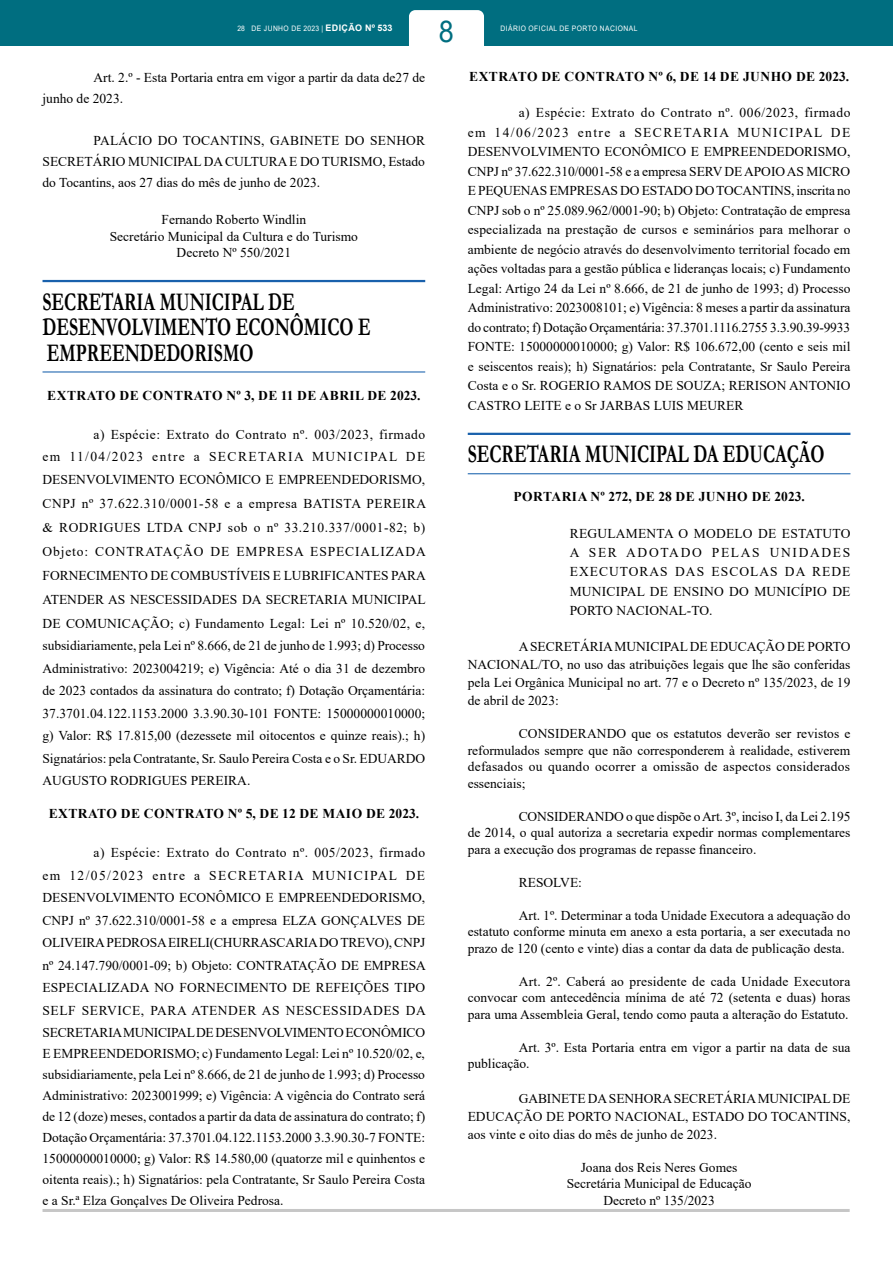
<style>
.page{position:relative;width:893px;height:1263px;background:#fff}
.page>*{position:absolute;margin:0;border:0;box-sizing:border-box;transform-origin:0 0}
.t1{font:30px "Arial";color:#006e80;scale:.9 1}
.t2{font:700 25.5px/25.5px "Garamond";color:#000;scale:.7 1}
.t3{font:13.5px/19.5px "Times New Roman";color:#000;text-align:justify}
.t4{font:700 13.5px "Times New Roman";letter-spacing:.035em;color:#000}
.t5{font:7.5px "Arial";letter-spacing:.065em;color:#fff;scale:.9 1}
.s1{font-weight:700;font-size:9px}
</style>
<div class="page">
<div style="left:0;top:0;width:893px;height:46px;background:#006e80"></div>
<div style="left:409px;top:10px;width:75px;height:57px;background:#fff;border-radius:6px"></div>
<hr style="left:43px;top:1209px;width:807px;height:3px;background:#c6c6c6">
<hr style="left:43px;top:280px;width:382px;height:2px;background:#1961ac">
<hr style="left:43px;top:371px;width:382px;height:1px;background:#1961ac">
<hr style="left:468px;top:433px;width:382px;height:2px;background:#1961ac">
<hr style="left:468px;top:473px;width:382px;height:1px;background:#1961ac">
<h1 class="t1" style="left:439px;top:11px;width:18px">8</h1>
<p class="t5" style="left:237px;top:24px;width:174px">28 DE JUNHO DE 2023 | <span class="s1">EDIÇÃO Nº 533</span></p>
<p class="t5" style="left:501px;top:24px;width:154px">DIÁRIO OFICIAL DE PORTO NACIONAL</p>
<p class="t3" style="left:43px;top:66px;width:384px;line-height:21px;text-indent:51px">Art. 2.º - Esta Portaria entra em vigor a partir da data de27 de junho de 2023.</p>
<p class="t3" style="left:43px;top:129px;width:384px;line-height:21px;text-indent:51px">PALÁCIO DO TOCANTINS, GABINETE DO SENHOR SECRETÁRIO MUNICIPAL DA CULTURA E DO TURISMO, Estado do Tocantins, aos 27 dias do mês de junho de 2023.</p>
<p class="t3" style="left:110px;top:211px;width:250px;line-height:16.5px;text-align:center">Fernando Roberto Windlin<br>Secretário Municipal da Cultura e do Turismo<br>Decreto Nº 550/2021</p>
<h2 class="t2" style="left:43px;top:289px;width:470px">SECRETARIA MUNICIPAL DE<br>DESENVOLVIMENTO ECONÔMICO E<br>EMPREENDEDORISMO</h2>
<p class="t4" style="left:47px;top:385px;width:375px">EXTRATO DE CONTRATO Nº 3, DE 11 DE ABRIL DE 2023.</p>
<p class="t3" style="left:43px;top:422px;width:384px;line-height:22.5px;text-indent:51px">a) Espécie: Extrato do Contrato nº. 003/2023, firmado em 11/04/2023 entre a SECRETARIA MUNICIPAL DE DESENVOLVIMENTO ECONÔMICO E EMPREENDEDORISMO,</p>
<p class="t3" style="left:43px;top:491px;width:385px;line-height:24px">CNPJ nº 37.622.310/0001-58 e a empresa BATISTA PEREIRA &amp; RODRIGUES LTDA CNPJ sob o nº 33.210.337/0001-82; b)<br>Objeto: CONTRATAÇÃO DE EMPRESA ESPECIALIZADA FORNECIMENTO DE COMBUSTÍVEIS E LUBRIFICANTES PARA ATENDER AS NESCESSIDADES DA SECRETARIA MUNICIPAL DE COMUNICAÇÃO; c) Fundamento Legal: Lei nº 10.520/02, e,</p>
<p class="t3" style="left:43px;top:634px;width:384px;line-height:22.5px">subsidiariamente, pela Lei nº 8.666, de 21 de junho de 1.993; d) Processo Administrativo: 2023004219; e) Vigência: Até o dia 31 de dezembro de 2023 contados da assinatura do contrato; f) Dotação Orçamentária:<br>37.3701.04.122.1153.2000 3.3.90.30-101 FONTE: 15000000010000; g) Valor: R$ 17.815,00 (dezessete mil oitocentos e quinze reais).; h)<br>Signatários: pela Contratante, Sr. Saulo Pereira Costa e o Sr. EDUARDO AUGUSTO RODRIGUES PEREIRA.</p>
<p class="t4" style="left:49px;top:804px;width:372px">EXTRATO DE CONTRATO Nº 5, DE 12 DE MAIO DE 2023.</p>
<p class="t3" style="left:43px;top:841px;width:385px;line-height:22.5px;text-indent:51px">a) Espécie: Extrato do Contrato nº. 005/2023, firmado em 12/05/2023 entre a SECRETARIA MUNICIPAL DE DESENVOLVIMENTO ECONÔMICO E EMPREENDEDORISMO, CNPJ nº 37.622.310/0001-58 e a empresa ELZA GONÇALVES DE OLIVEIRA PEDROSA EIRELI(CHURRASCARIA DO TREVO), CNPJ nº 24.147.790/0001-09; b) Objeto: CONTRATAÇÃO DE EMPRESA ESPECIALIZADA NO FORNECIMENTO DE REFEIÇÕES TIPO SELF SERVICE, PARA ATENDER AS NESCESSIDADES DA SECRETARIA MUNICIPAL DE DESENVOLVIMENTO ECONÔMICO</p>
<p class="t3" style="left:43px;top:1043px;width:384px;line-height:21px">E EMPREENDEDORISMO; c) Fundamento Legal: Lei nº 10.520/02, e, subsidiariamente, pela Lei nº 8.666, de 21 de junho de 1.993; d) Processo Administrativo: 2023001999; e) Vigência: A vigência do Contrato será de 12 (doze) meses, contados a partir da data de assinatura do contrato; f)<br>Dotação Orçamentária: 37.3701.04.122.1153.2000 3.3.90.30-7 FONTE:<br>15000000010000; g) Valor: R$ 14.580,00 (quatorze mil e quinhentos e oitenta reais).; h) Signatários: pela Contratante, Sr Saulo Pereira Costa e a Sr.ª Elza Gonçalves De Oliveira Pedrosa.</p>
<p class="t4" style="left:469px;top:67px;width:381px">EXTRATO DE CONTRATO Nº 6, DE 14 DE JUNHO DE 2023.</p>
<p class="t3" style="left:468px;top:103px;width:384px;text-indent:51px">a) Espécie: Extrato do Contrato nº. 006/2023, firmado em 14/06/2023 entre a SECRETARIA MUNICIPAL DE DESENVOLVIMENTO ECONÔMICO E EMPREENDEDORISMO, CNPJ nº 37.622.310/0001-58 e a empresa SERV DE APOIO AS MICRO E PEQUENAS EMPRESAS DO ESTADO DO TOCANTINS, inscrita no CNPJ sob o nº 25.089.962/0001-90; b) Objeto: Contratação de empresa especializada na prestação de cursos e seminários para melhorar o ambiente de negócio através do desenvolvimento territorial focado em ações voltadas para a gestão pública e lideranças locais; c) Fundamento Legal: Artigo 24 da Lei nº 8.666, de 21 de junho de 1993; d) Processo Administrativo: 2023008101; e) Vigência: 8 meses a partir da assinatura do contrato; f) Dotação Orçamentária: 37.3701.1116.2755 3.3.90.39-9933<br>FONTE: 15000000010000; g) Valor: R$ 106.672,00 (cento e seis mil e seiscentos reais); h) Signatários: pela Contratante, Sr Saulo Pereira Costa e o Sr. ROGERIO RAMOS DE SOUZA; RERISON ANTONIO CASTRO LEITE e o Sr JARBAS LUIS MEURER</p>
<h2 class="t2" style="left:468px;top:442px;width:512px">SECRETARIA MUNICIPAL DA EDUCAÇÃO</h2>
<p class="t4" style="left:514px;top:487px;width:293px">PORTARIA Nº 272, DE 28 DE JUNHO DE 2023.</p>
<p class="t3" style="left:570px;top:523px;width:282px">REGULAMENTA O MODELO DE ESTATUTO A SER ADOTADO PELAS UNIDADES EXECUTORAS DAS ESCOLAS DA REDE MUNICIPAL DE ENSINO DO MUNICÍPIO DE PORTO NACIONAL-TO.</p>
<p class="t3" style="left:468px;top:637px;width:384px;line-height:18px;text-indent:51px">A SECRETÁRIA MUNICIPAL DE EDUCAÇÃO DE PORTO NACIONAL/TO, no uso das atribuições legais que lhe são conferidas pela Lei Orgânica Municipal no art. 77 e o Decreto nº 135/2023, de 19 de abril de 2023:</p>
<p class="t3" style="left:468px;top:725px;width:384px;line-height:16.5px;text-indent:51px">CONSIDERANDO que os estatutos deverão ser revistos e reformulados sempre que não corresponderem à realidade, estiverem defasados ou quando ocorrer a omissão de aspectos considerados essenciais;</p>
<p class="t3" style="left:468px;top:808px;width:384px;line-height:16.5px;text-indent:51px">CONSIDERANDO o que dispõe o Art. 3º, inciso I, da Lei 2.195 de 2014, o qual autoriza a secretaria expedir normas complementares para a execução dos programas de repasse financeiro.</p>
<p class="t3" style="left:519px;top:872px;width:65px">RESOLVE:</p>
<p class="t3" style="left:468px;top:907px;width:384px;line-height:16.5px;text-indent:51px">Art. 1º. Determinar a toda Unidade Executora a adequação do estatuto conforme minuta em anexo a esta portaria, a ser executada no prazo de 120 (cento e vinte) dias a contar da data de publicação desta.</p>
<p class="t3" style="left:468px;top:973px;width:384px;line-height:16.5px;text-indent:51px">Art. 2º. Caberá ao presidente de cada Unidade Executora convocar com antecedência mínima de até 72 (setenta e duas) horas para uma Assembleia Geral, tendo como pauta a alteração do Estatuto.</p>
<p class="t3" style="left:468px;top:1039px;width:384px;line-height:16.5px;text-indent:51px">Art. 3º. Esta Portaria entra em vigor a partir na data de sua publicação.</p>
<p class="t3" style="left:468px;top:1089px;width:384px;line-height:18px;text-indent:51px">GABINETE DA SENHORA SECRETÁRIA MUNICIPAL DE EDUCAÇÃO DE PORTO NACIONAL, ESTADO DO TOCANTINS, aos vinte e oito dias do mês de junho de 2023.</p>
<p class="t3" style="left:567px;top:1159px;width:186px;line-height:16.5px;text-align:center">Joana dos Reis Neres Gomes<br>Secretária Municipal de Educação<br>Decreto nº 135/2023</p>
</div>
